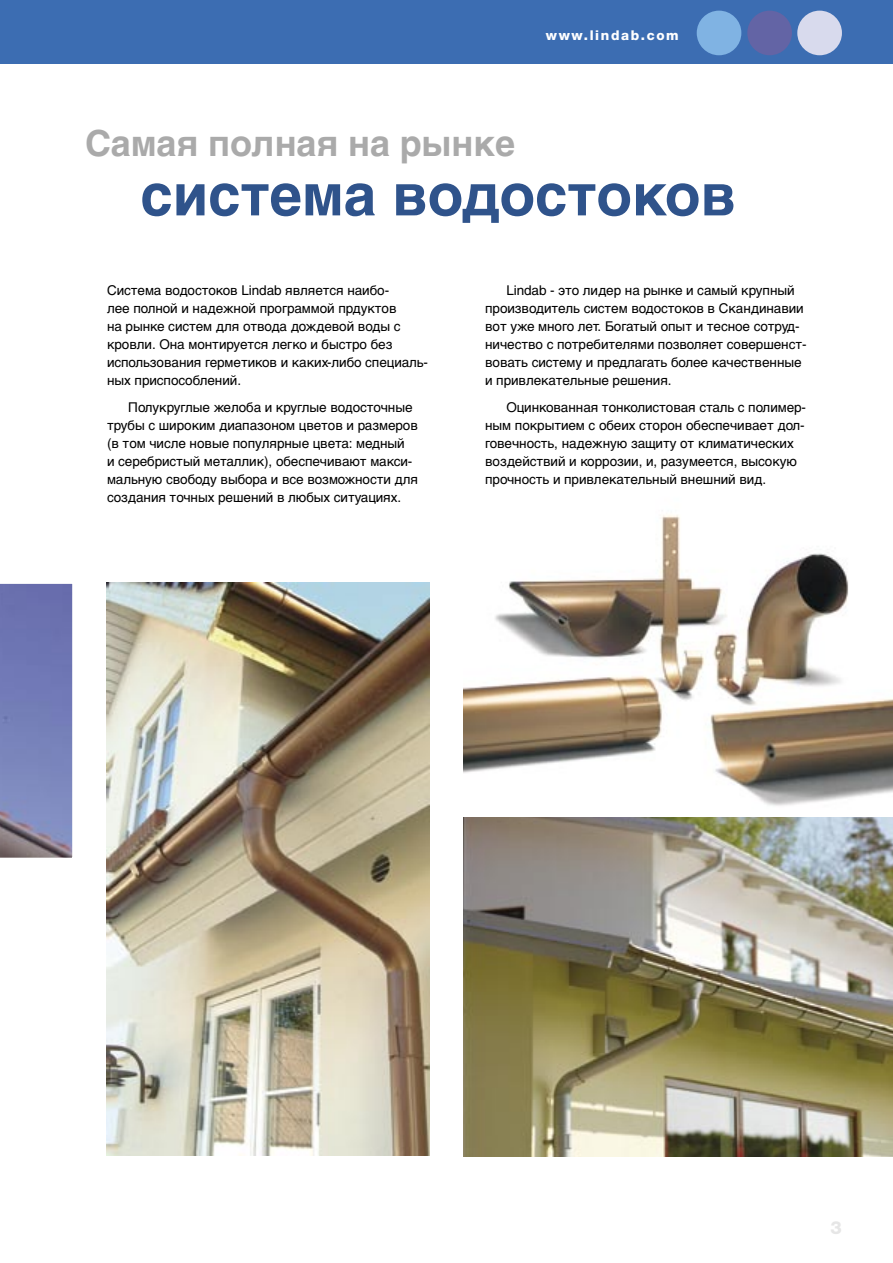
<style>
.page{position:relative;width:893px;height:1263px;background:#fff}
.page>*{position:absolute;margin:0;border:0;box-sizing:border-box;transform-origin:0 0}
.Rubrik_-_fet{font:700 58.5px "Helvetica Cyr";letter-spacing:-.005em;color:#2f538b}
.Rubrik_-_tunn{font:700 36px "Helvetica Cyr";letter-spacing:-.005em;color:#aaa}
.t1{font:800 18px "Helvetica Neue";color:#e6e6e6}
.Brödtext_indrag{font:13.5px/18px "Helvetica Cyr Upright";letter-spacing:-.005em;color:#000}
.Brödtext{font:13.5px/18px "Helvetica Cyr Upright";letter-spacing:-.005em;color:#000}
.t2{font:800 13.5px "Helvetica Neue";letter-spacing:.12em;color:#fff}
</style>
<div class="page">
<div style="left:0;top:0;width:893px;height:64px;background:#3c6db2"></div>
<div style="left:697px;top:11px;width:44px;height:44px;background:#80b3e3;border-radius:50%"></div>
<div style="left:747px;top:11px;width:45px;height:44px;background:#6364a5;border-radius:50%"></div>
<div style="left:797px;top:11px;width:45px;height:44px;background:#d8daed;border-radius:50%"></div>
<svg style="left:0;top:583px;width:73px;height:275px;background:#777eb2"></svg>
<img style="left:463px;top:515px;width:430px;height:291px">
<img style="left:106px;top:583px;width:323px;height:572px">
<img style="left:463px;top:818px;width:430px;height:339px">
<p class="t2" style="left:546px;top:27px;width:134px">www.lindab.com</p>
<p class="Rubrik_-_tunn" style="left:85px;top:123px;width:432px">Самая полная на рынке</p>
<p class="Rubrik_-_fet" style="left:140px;top:161px;width:597px">система водостоков</p>
<p class="Brödtext" style="left:107px;top:282px;width:323px">Система водостоков Lindab является наибо-<br>лее полной и надежной программой прдуктов<br>на рынке систем для отвода дождевой воды с кровли. Она монтируется легко и быстро без использования герметиков и каких-либо специаль&shy;ных приспособлений.</p>
<p class="Brödtext_indrag" style="left:107px;top:398px;width:312px;text-indent:21px">Полукруглые желоба и круглые водосточные трубы с широким диапазоном цветов и размеров (в том числе новые популярные цвета: медный<br>и серебристый металлик), обеспечивают макси&shy;мальную свободу выбора и все возможности для создания точных решений в любых ситуациях.</p>
<p class="Brödtext_indrag" style="left:485px;top:282px;width:323px;text-indent:21px">Lindab - это лидер на рынке и самый крупный производитель систем водостоков в Скандинавии вот уже много лет. Богатый опыт и тесное сотруд&shy;ничество с потребителями позволяет совершенст&shy;вовать систему и предлагать более качественные и привлекательные решения.</p>
<p class="Brödtext_indrag" style="left:485px;top:398px;width:323px;text-indent:21px">Оцинкованная тонколистовая сталь с полимер&shy;ным покрытием с обеих сторон обеспечивает дол&shy;говечность, надежную защиту от климатических воздействий и коррозии, и, разумеется, высокую прочность и привлекательный внешний вид.</p>
<p class="t1" style="left:831px;top:1217px;width:13px">3</p>
</div>
